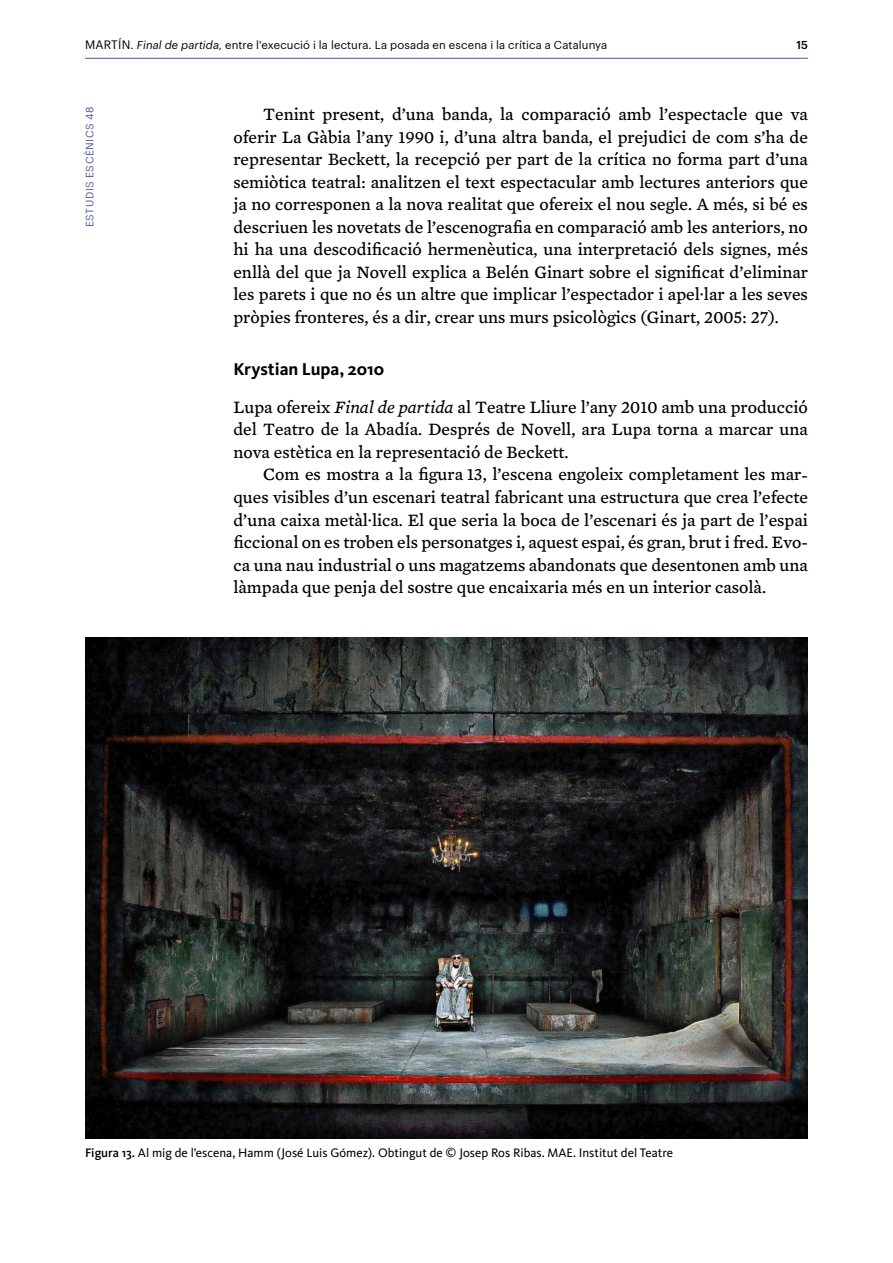
<style>
.page{position:relative;width:893px;height:1263px;background:#fff}
.page>*{position:absolute;margin:0;border:0;box-sizing:border-box;transform-origin:0 0}
.t1{font:17.7px/22.5px "Mercury Text G4 Roman";color:#000;text-align:justify}
.t2{font:700 17.7px "Kievit OT";color:#000}
.t3{font:12.75px "Kievit OT";color:#000}
.t4{font:11.25px "Graphik";letter-spacing:.015em;color:#000}
.t5{font:500 11.25px "Graphik";color:#000}
.t6{font:10.5px "Graphik";letter-spacing:.055em;color:#5255a1}
.s1{font-family:"Graphik Regular SC800";font-size:12px}
.s2{font-style:italic}
.s3{font-family:"Mercury Text G4";font-style:italic}
.s4{font-weight:500}
</style>
<div class="page">
<hr style="left:85px;top:58px;width:723px;height:1px;background:#5255a1">
<img style="left:85px;top:638px;width:723px;height:500px">
<p class="t4" style="left:85px;top:36px;width:524px"><span class="s1">MARTÍN</span>. <span class="s2">Final de partida</span>, entre l'execució i la lectura. La posada en escena i la crítica a Catalunya</p>
<p class="t5" style="left:796px;top:36px;width:13px">15</p>
<p class="t6" style="left:82px;top:227px;width:122px;rotate:-90deg">ESTUDIS ESCÈNICS 48</p>
<p class="t1" style="left:233px;top:103px;width:576px;text-indent:30px">Tenint present, d’una banda, la comparació amb l’espectacle que va oferir La Gàbia l’any 1990 i, d’una altra banda, el prejudici de com s’ha de representar Beckett, la recepció per part de la crítica no forma part d’una semiòtica teatral: analitzen el text espectacular amb lectures anteriors que ja no corresponen a la nova realitat que ofereix el nou segle. A més, si bé es descriuen les novetats de l’escenografia en comparació amb les anteriors, no hi ha una descodificació hermenèutica, una interpretació dels signes, més enllà del que ja Novell explica a Belén Ginart sobre el significat d’eliminar les parets i que no és un altre que implicar l’espectador i apel·lar a les seves pròpies fronteres, és a dir, crear uns murs psicològics (Ginart, 2005: 27).</p>
<p class="t2" style="left:233px;top:359px;width:152px">Krystian Lupa, 2010</p>
<p class="t1" style="left:233px;top:396px;width:576px">Lupa ofereix <span class="s3">Final de partida</span> al Teatre Lliure l’any 2010 amb una producció del Teatro de la Abadía. Després de Novell, ara Lupa torna a marcar una nova estètica en la representació de Beckett.</p>
<p class="t1" style="left:233px;top:463px;width:576px;text-indent:30px">Com es mostra a la figura 13, l’escena engoleix completament les mar&shy;ques visibles d’un escenari teatral fabricant una estructura que crea l’efecte d’una caixa metàl·lica. El que seria la boca de l’escenari és ja part de l’espai ficcional on es troben els personatges i, aquest espai, és gran, brut i fred. Evo&shy;ca una nau industrial o uns magatzems abandonats que desentonen amb una làmpada que penja del sostre que encaixaria més en un interior casolà.</p>
<p class="t3" style="left:85px;top:1145px;width:590px"><span class="s4">Figura 13.</span> Al mig de l’escena, Hamm (José Luis Gómez). Obtingut de © Josep Ros Ribas. MAE. Institut del Teatre</p>
</div>
